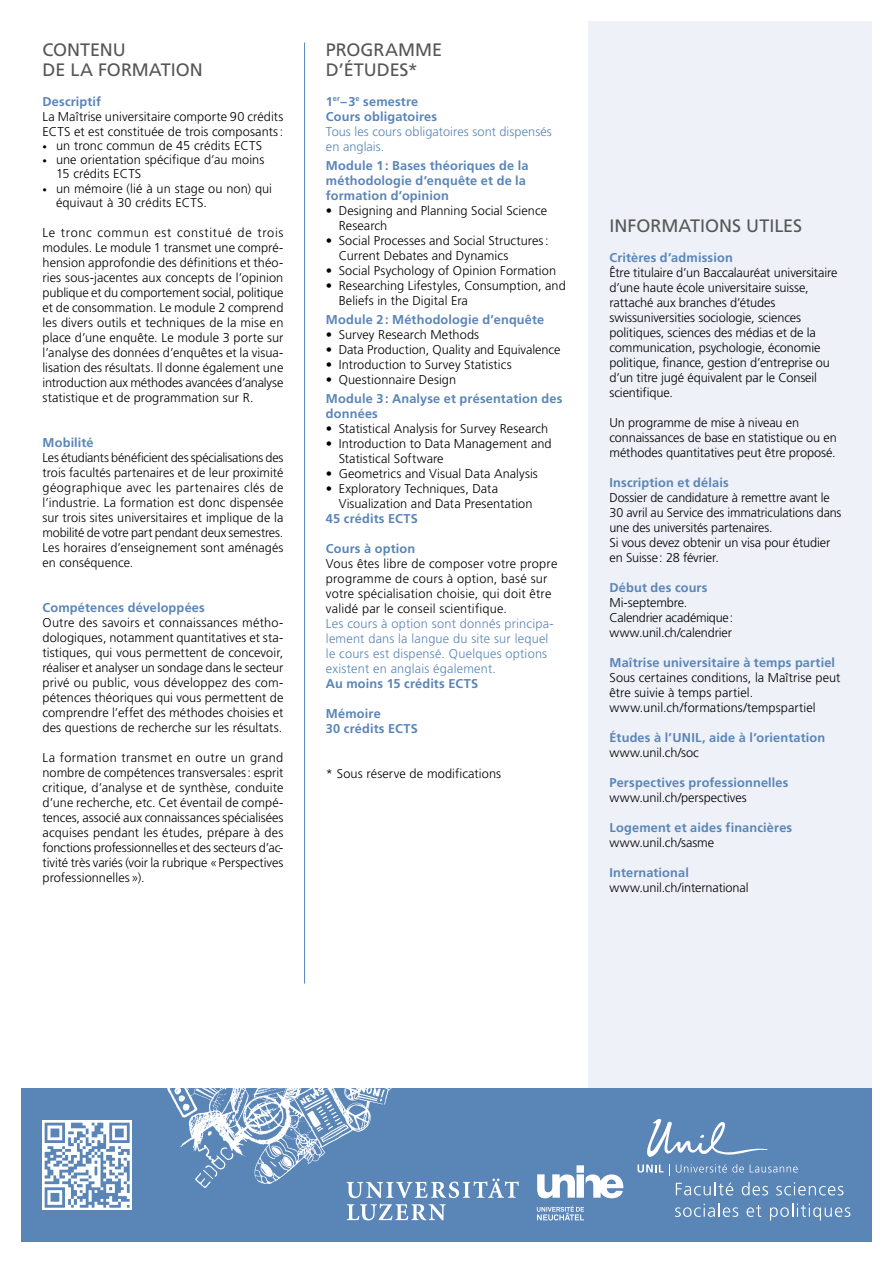
<style>
.page{position:relative;width:893px;height:1263px;background:#fff}
.page>*{position:absolute;margin:0;border:0;box-sizing:border-box;transform-origin:0 0}
.Sous-titre_1_orange{font:18px "Frutiger LT Std";color:#565656}
.Texte_courant{font:300 12.75px/15px "Frutiger LT Std";color:#000}
.t1{font:700 12.75px/15px "Frutiger LT Std";letter-spacing:.01em;color:#5a85b7}
.t2{font:300 12.75px/15px "Frutiger LT Std";letter-spacing:.015em;color:#5a85b7}
.Texte_courant-2{font:300 12.75px/15px "Frutiger LT Std";letter-spacing:.02em;color:#000}
.s1{font-size:9px}
</style>
<div class="page">
<div style="left:588px;top:21px;width:284px;height:1068px;background:#eef1f8"></div>
<div style="left:21px;top:1089px;width:851px;height:153px;background:#5a85b7"></div>
<img style="left:146px;top:1088px;width:279px;height:111px">
<hr style="left:304px;top:43px;width:1px;height:940px;background:#5a85b7">
<svg style="left:647px;top:1119px;width:121px;height:38px"></svg>
<svg style="left:637px;top:1164px;width:26px;height:8px"></svg>
<svg style="left:676px;top:1164px;width:68px;height:8px"></svg>
<svg style="left:750px;top:1164px;width:48px;height:8px"></svg>
<svg style="left:676px;top:1182px;width:57px;height:13px"></svg>
<svg style="left:742px;top:1182px;width:26px;height:13px"></svg>
<svg style="left:776px;top:1182px;width:67px;height:13px"></svg>
<svg style="left:675px;top:1203px;width:63px;height:14px"></svg>
<svg style="left:747px;top:1205px;width:14px;height:12px"></svg>
<svg style="left:770px;top:1203px;width:80px;height:17px"></svg>
<svg style="left:537px;top:1165px;width:86px;height:33px"></svg>
<svg style="left:537px;top:1205px;width:47px;height:15px"></svg>
<svg style="left:347px;top:1178px;width:172px;height:20px"></svg>
<svg style="left:347px;top:1204px;width:99px;height:16px"></svg>
<svg style="left:43px;top:1120px;width:89px;height:90px"></svg>
<svg style="left:45px;top:1123px;width:85px;height:85px"></svg>
<p class="Sous-titre_1_orange" style="left:43px;top:39px;width:85px">CONTENU</p>
<p class="Sous-titre_1_orange" style="left:43px;top:59px;width:162px">DE LA FORMATION</p>
<p class="t1" style="left:43px;top:94px;width:60px">Descriptif</p>
<p class="Texte_courant" style="left:43px;top:109px;width:242px">La Maîtrise universitaire comporte 90 crédits<br>ECTS et est constituée de trois composants:</p>
<p class="Texte_courant" style="left:43px;top:138px;width:221px"><span class="s1">•</span> un tronc commun de 45 crédits ECTS</p>
<p class="Texte_courant" style="left:56px;top:153px;width:210px;line-height:14.2px;text-indent:-14px"><span class="s1">•</span> une orientation spécifique d’au moins<br>15 crédits ECTS</p>
<p class="Texte_courant" style="left:56px;top:181px;width:218px;line-height:14.2px;text-indent:-14px"><span class="s1">•</span> un mémoire (lié à un stage ou non) qui équivaut à 30 crédits ECTS.</p>
<p class="Texte_courant" style="left:43px;top:225px;width:242px;text-align:justify">Le tronc commun est constitué de trois modules. Le module 1 transmet une compré&shy;hension approfondie des définitions et théo&shy;ries sous-jacentes aux concepts de l’opinion publique et du comportement social, politique et de consommation. Le module 2 comprend les divers outils et techniques de la mise en place d’une enquête. Le module 3 porte sur l’analyse des données d’enquêtes et la visua&shy;lisation des résultats. Il donne également une introduction aux méthodes avancées d’analyse statistique et de programmation sur R.</p>
<p class="t1" style="left:43px;top:435px;width:53px">Mobilité</p>
<p class="Texte_courant" style="left:43px;top:450px;width:242px;text-align:justify">Les étudiants bénéficient des spécialisations des trois facultés partenaires et de leur proximité géographique avec les partenaires clés de l’industrie. La formation est donc dispensée sur trois sites universitaires et implique de la mobilité de votre part pendant deux semestres.<br>Les horaires d’enseignement sont aménagés en conséquence.</p>
<p class="t1" style="left:43px;top:600px;width:164px">Compétences développées</p>
<p class="Texte_courant" style="left:43px;top:615px;width:242px;text-align:justify">Outre des savoirs et connaissances métho&shy;dologiques, notamment quantitatives et sta&shy;tistiques, qui vous permettent de concevoir, réaliser et analyser un sondage dans le secteur privé ou public, vous développez des com&shy;pétences théoriques qui vous permettent de comprendre l’effet des méthodes choisies et des questions de recherche sur les résultats.</p>
<p class="Texte_courant" style="left:43px;top:750px;width:242px;text-align:justify">La formation transmet en outre un grand nombre de compétences transversales: esprit critique, d’analyse et de synthèse, conduite d’une recherche, etc. Cet éventail de compé&shy;tences, associé aux connaissances spécialisées acquises pendant les études, prépare à des fonctions professionnelles et des secteurs d’ac&shy;tivité très variés (voir la rubrique «Perspectives professionnelles»).</p>
<p class="Sous-titre_1_orange" style="left:326px;top:39px;width:118px">PROGRAMME</p>
<p class="Sous-titre_1_orange" style="left:326px;top:59px;width:93px">D’ÉTUDES*</p>
<p class="t1" style="left:326px;top:94px;width:94px">1<sup>er</sup>–3<sup>e</sup> semestre</p>
<p class="t1" style="left:326px;top:109px;width:113px">Cours obligatoires</p>
<p class="t2" style="left:326px;top:124px;width:227px">Tous les cours obligatoires sont dispensés en anglais.</p>
<p class="t1" style="left:326px;top:158px;width:204px">Module 1: Bases théoriques de la méthodologie d’enquête et de la formation d’opinion</p>
<p class="Texte_courant" style="left:339px;top:203px;width:210px;text-indent:-13px">• Designing and Planning Social Science<br>Research</p>
<p class="Texte_courant" style="left:339px;top:233px;width:211px;text-indent:-13px">• Social Processes and Social Structures:<br>Current Debates and Dynamics</p>
<p class="Texte_courant" style="left:326px;top:263px;width:232px">• Social Psychology of Opinion Formation</p>
<p class="Texte_courant" style="left:339px;top:278px;width:229px;text-indent:-13px">• Researching Lifestyles, Consumption, and<br>Beliefs in the Digital Era</p>
<p class="t1" style="left:326px;top:312px;width:220px">Module 2: Méthodologie d’enquête</p>
<p class="Texte_courant" style="left:326px;top:327px;width:155px">• Survey Research Methods</p>
<p class="Texte_courant" style="left:326px;top:342px;width:236px">• Data Production, Quality and Equivalence</p>
<p class="Texte_courant" style="left:326px;top:357px;width:187px">• Introduction to Survey Statistics</p>
<p class="Texte_courant" style="left:326px;top:372px;width:132px">• Questionnaire Design</p>
<p class="t1" style="left:326px;top:391px;width:238px">Module 3: Analyse et présentation des données</p>
<p class="Texte_courant" style="left:326px;top:422px;width:224px">• Statistical Analysis for Survey Research</p>
<p class="Texte_courant" style="left:339px;top:437px;width:214px;text-indent:-13px">• Introduction to Data Management and<br>Statistical Software</p>
<p class="Texte_courant" style="left:326px;top:467px;width:213px">• Geometrics and Visual Data Analysis</p>
<p class="Texte_courant" style="left:339px;top:482px;width:195px;text-indent:-13px">• Exploratory Techniques, Data<br>Visualization and Data Presentation</p>
<p class="t1" style="left:326px;top:511px;width:94px">45 crédits ECTS</p>
<p class="t1" style="left:326px;top:541px;width:91px">Cours à option</p>
<p class="Texte_courant-2" style="left:326px;top:557px;width:233px">Vous êtes libre de composer votre propre programme de cours à option, basé sur votre spécialisation choisie, qui doit être validé par le conseil scientifique.</p>
<p class="t2" style="left:326px;top:617px;width:229px">Les cours à option sont donnés principa&shy;lement dans la langue du site sur lequel le cours est dispensé. Quelques options existent en anglais également.</p>
<p class="t1" style="left:326px;top:676px;width:154px">Au moins 15 crédits ECTS</p>
<p class="t1" style="left:326px;top:706px;width:56px">Mémoire</p>
<p class="t1" style="left:326px;top:721px;width:94px">30 crédits ECTS</p>
<p class="Texte_courant" style="left:326px;top:766px;width:177px">* Sous réserve de modifications</p>
<p class="Sous-titre_1_orange" style="left:609px;top:215px;width:194px">INFORMATIONS UTILES</p>
<p class="t1" style="left:609px;top:250px;width:125px">Critères d’admission</p>
<p class="Texte_courant" style="left:609px;top:265px;width:230px">Être titulaire d’un Baccalauréat universitaire d’une haute école universitaire suisse, rattaché aux branches d’études swissuniversities sociologie, sciences politiques, sciences des médias et de la communication, psychologie, économie politique, finance, gestion d’entreprise ou d’un titre jugé équivalent par le Conseil scientifique.</p>
<p class="Texte_courant" style="left:609px;top:415px;width:229px">Un programme de mise à niveau en connaissances de base en statistique ou en méthodes quantitatives peut être proposé.</p>
<p class="t1" style="left:609px;top:475px;width:121px">Inscription et délais</p>
<p class="Texte_courant" style="left:609px;top:490px;width:233px">Dossier de candidature à remettre avant le<br>30 avril au Service des immatriculations dans une des universités partenaires.</p>
<p class="Texte_courant" style="left:609px;top:535px;width:222px">Si vous devez obtenir un visa pour étudier en Suisse: 28 février.</p>
<p class="t1" style="left:609px;top:580px;width:100px">Début des cours</p>
<p class="Texte_courant" style="left:609px;top:595px;width:80px">Mi-septembre.</p>
<p class="Texte_courant" style="left:609px;top:610px;width:125px">Calendrier académique: www.unil.ch/calendrier</p>
<p class="t1" style="left:609px;top:655px;width:227px">Maîtrise universitaire à temps partiel</p>
<p class="Texte_courant" style="left:609px;top:670px;width:233px">Sous certaines conditions, la Maîtrise peut être suivie à temps partiel.</p>
<p class="Texte_courant" style="left:609px;top:700px;width:208px">www.unil.ch/formations/tempspartiel</p>
<p class="t1" style="left:609px;top:730px;width:217px">Études à l’UNIL, aide à l’orientation</p>
<p class="Texte_courant" style="left:609px;top:745px;width:91px">www.unil.ch/soc</p>
<p class="t1" style="left:609px;top:775px;width:181px">Perspectives professionnelles</p>
<p class="Texte_courant" style="left:609px;top:790px;width:139px">www.unil.ch/perspectives</p>
<p class="t1" style="left:609px;top:820px;width:184px">Logement et aides financières</p>
<p class="Texte_courant" style="left:609px;top:835px;width:106px">www.unil.ch/sasme</p>
<p class="t1" style="left:609px;top:865px;width:81px">International</p>
<p class="Texte_courant" style="left:609px;top:880px;width:141px">www.unil.ch/international</p>
</div>
